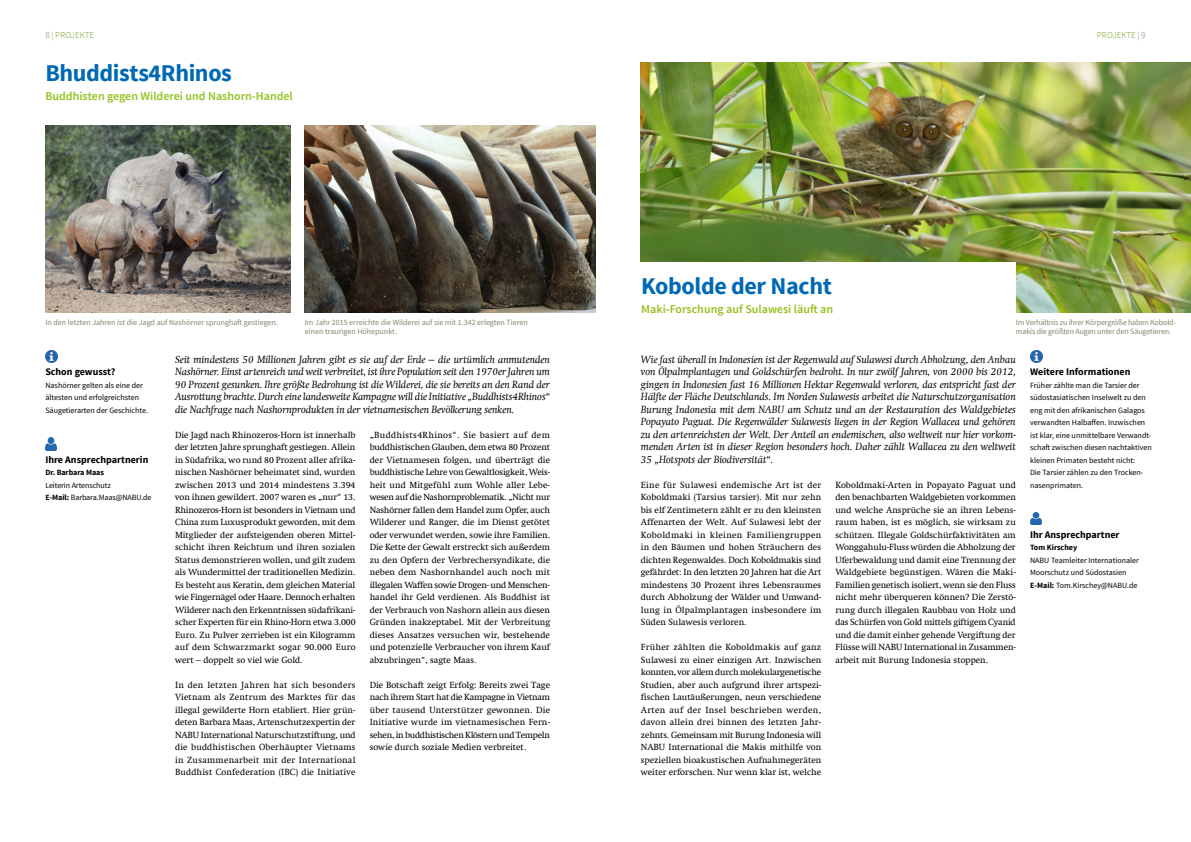
<style>
.page{position:relative;width:1191px;height:842px;background:#fff}
.page>*{position:absolute;margin:0;border:0;box-sizing:border-box;transform-origin:0 0}
.t1{font:700 24px "Source Sans Pro";letter-spacing:-.015em;color:#0069b4}
.t2{font:600 12px "Source Sans Pro";color:#95c11f}
.t3{font:italic 10.5px/12.5px "Swift Com";letter-spacing:-.005em;color:#000;text-align:justify}
.t4{font:700 10px "Source Sans Pro";color:#000}
.t5{font:9px/12.5px "Swift Com";color:#000;text-align:justify}
.t6{font:300 9px "Source Sans Pro";color:#739c1d}
.t7{font:8px/12.5px "Source Sans Pro";color:#000}
.t8{font:8px/9px "Source Sans Pro";color:#86846b}
.t9{font:700 8px "Source Sans Pro";letter-spacing:-.01em;color:#000}
.s1{color:#86846b}
.s2{font-weight:700}
.s3{font-style:normal}
</style>
<div class="page">
<img style="left:305px;top:125px;width:290px;height:188px">
<img style="left:45px;top:125px;width:246px;height:187px">
<svg style="left:45px;top:438px;width:12px;height:12px"></svg>
<svg style="left:45px;top:350px;width:13px;height:13px"></svg>
<img style="left:641px;top:62px;width:550px;height:251px">
<div style="left:604px;top:263px;width:412px;height:52px;background:#fff"></div>
<svg style="left:1030px;top:512px;width:11px;height:13px"></svg>
<svg style="left:1030px;top:350px;width:12px;height:13px"></svg>
<p class="t6" style="left:45px;top:29px;width:50px"><span class="s1">8</span> | PROJEKTE</p>
<p class="t6" style="left:1097px;top:29px;width:50px">PROJEKTE <span class="s1">| 9</span></p>
<h1 class="t1" style="left:45px;top:58px;width:188px">Bhuddists4Rhinos</h1>
<h2 class="t2" style="left:45px;top:88px;width:249px">Buddhisten gegen Wilderei und Nashorn-Handel</h2>
<p class="t8" style="left:45px;top:318px;width:234px">In den letzten Jahren ist die Jagd auf Nashörner sprunghaft gestiegen.</p>
<p class="t8" style="left:305px;top:318px;width:224px">Im Jahr 2015 erreichte die Wilderei auf sie mit 1.342 erlegten Tieren einen traurigen Höhepunkt.</p>
<p class="t4" style="left:45px;top:365px;width:71px">Schon gewusst?</p>
<p class="t7" style="left:45px;top:379px;width:104px">Nashörner gelten als eine der ältesten und erfolgreichsten<br>Säugetierarten der Geschichte.</p>
<p class="t4" style="left:45px;top:453px;width:105px">Ihre Ansprechpartnerin</p>
<p class="t9" style="left:45px;top:467px;width:60px">Dr. Barbara Maas</p>
<p class="t7" style="left:45px;top:479px;width:108px">Leiterin Artenschutz<br><span class="s2">E-Mail:</span> Barbara.Maas@NABU.de</p>
<p class="t3" style="left:175px;top:353px;width:376px">Seit mindestens 50 Millionen Jahren gibt es sie auf der Erde <span class="s3">–</span> die urtümlich anmutenden Nashörner. Einst artenreich und weit verbreitet, ist ihre Population seit den 1970er Jahren um 90 Prozent gesunken. Ihre größte Bedrohung ist die Wilderei, die sie bereits an den Rand der Ausrottung brachte. Durch eine landesweite Kampagne will die Initiative „Buddhists4Rhinos“ die Nachfrage nach Nashornprodukten in der vietnamesischen Bevölkerung senken.</p>
<p class="t5" style="left:175px;top:428px;width:182px">Die Jagd nach Rhinozeros-Horn ist innerhalb der letzten Jahre sprunghaft gestiegen. Allein in Südafrika, wo rund 80 Prozent aller afrika&shy;nischen Nashörner beheimatet sind, wurden zwischen 2013 und 2014 mindestens 3.394 von ihnen gewildert. 2007 waren es „nur“ 13.<br>Rhinozeros-Horn ist besonders in Vietnam und China zum Luxusprodukt geworden, mit dem Mitglieder der aufsteigenden oberen Mittel&shy;schicht ihren Reichtum und ihren sozialen Status demonstrieren wollen, und gilt zudem als Wundermittel der traditionellen Medizin.<br>Es besteht aus Keratin, dem gleichen Material wie Fingernägel oder Haare. Dennoch erhalten Wilderer nach den Erkenntnissen südafrikani&shy;scher Experten für ein Rhino-Horn etwa 3.000<br>Euro. Zu Pulver zerrieben ist ein Kilogramm auf dem Schwarzmarkt sogar 90.000 Euro wert – doppelt so viel wie Gold.</p>
<p class="t5" style="left:175px;top:678px;width:182px">In den letzten Jahren hat sich besonders Vietnam als Zentrum des Marktes für das illegal gewilderte Horn etabliert. Hier grün&shy;deten Barbara Maas, Artenschutzexpertin der NABU International Naturschutzstiftung, und die buddhistischen Oberhäupter Vietnams in Zusammenarbeit mit der International Buddhist Confederation (IBC) die Initiative</p>
<p class="t5" style="left:370px;top:428px;width:182px">„Buddhists4Rhinos“. Sie basiert auf dem buddhistischen Glauben, dem etwa 80 Prozent der Vietnamesen folgen, und überträgt die buddhistische Lehre von Gewaltlosigkeit, Weis&shy;heit und Mitgefühl zum Wohle aller Lebe&shy;wesen auf die Nashornproblematik. „Nicht nur Nashörner fallen dem Handel zum Opfer, auch Wilderer und Ranger, die im Dienst getötet oder verwundet werden, sowie ihre Familien.<br>Die Kette der Gewalt erstreckt sich außerdem zu den Opfern der Verbrechersyndikate, die neben dem Nashornhandel auch noch mit illegalen Waffen sowie Drogen- und Menschen&shy;handel ihr Geld verdienen. Als Buddhist ist der Verbrauch von Nashorn allein aus diesen Gründen inakzeptabel. Mit der Verbreitung dieses Ansatzes versuchen wir, bestehende und potenzielle Verbraucher von ihrem Kauf abzubringen“, sagte Maas.</p>
<p class="t5" style="left:370px;top:678px;width:182px">Die Botschaft zeigt Erfolg: Bereits zwei Tage nach ihrem Start hat die Kampagne in Vietnam über tausend Unterstützer gewonnen. Die Initiative wurde im vietnamesischen Fern&shy;sehen, in buddhistischen Klöstern und Tempeln sowie durch soziale Medien verbreitet.</p>
<h1 class="t1" style="left:641px;top:270px;width:192px">Kobolde der Nacht</h1>
<h2 class="t2" style="left:641px;top:301px;width:193px">Maki-Forschung auf Sulawesi läuft an</h2>
<p class="t8" style="left:1016px;top:318px;width:161px">Im Verhältnis zu ihrer Körpergröße haben Kobold&shy;makis die größten Augen unter den Säugetieren.</p>
<p class="t3" style="left:641px;top:353px;width:377px">Wie fast überall in Indonesien ist der Regenwald auf Sulawesi durch Abholzung, den Anbau von Ölpalmplantagen und Goldschürfen bedroht. In nur zwölf Jahren, von 2000 bis 2012, gingen in Indonesien fast 16 Millionen Hektar Regenwald verloren, das entspricht fast der Hälfte der Fläche Deutschlands. Im Norden Sulawesis arbeitet die Naturschutzorganisation Burung Indonesia mit dem NABU am Schutz und an der Restauration des Waldgebietes Popayato Paguat. Die Regenwälder Sulawesis liegen in der Region Wallacea und gehören zu den artenreichsten der Welt. Der Anteil an endemischen, also weltweit nur hier vorkom&shy;menden Arten ist in dieser Region besonders hoch. Daher zählt Wallacea zu den weltweit 35 „Hotspots der Biodiversität“.</p>
<p class="t5" style="left:641px;top:478px;width:182px">Eine für Sulawesi endemische Art ist der Koboldmaki (Tarsius tarsier). Mit nur zehn bis elf Zentimetern zählt er zu den kleinsten Affenarten der Welt. Auf Sulawesi lebt der Koboldmaki in kleinen Familiengruppen in den Bäumen und hohen Sträuchern des dichten Regenwaldes. Doch Koboldmakis sind gefährdet: In den letzten 20 Jahren hat die Art mindestens 30 Prozent ihres Lebensraumes durch Abholzung der Wälder und Umwand&shy;lung in Ölpalmplantagen insbesondere im Süden Sulawesis verloren.</p>
<p class="t5" style="left:641px;top:641px;width:182px">Früher zählten die Koboldmakis auf ganz Sulawesi zu einer einzigen Art. Inzwischen konnten, vor allem durch molekulargenetische Studien, aber auch aufgrund ihrer artspezi&shy;fischen Lautäußerungen, neun verschiedene Arten auf der Insel beschrieben werden, davon allein drei binnen des letzten Jahr&shy;zehnts. Gemeinsam mit Burung Indonesia will NABU International die Makis mithilfe von speziellen bioakustischen Aufnahmegeräten weiter erforschen. Nur wenn klar ist, welche</p>
<p class="t5" style="left:835px;top:478px;width:182px">Koboldmaki-Arten in Popayato Paguat und den benachbarten Waldgebieten vorkommen und welche Ansprüche sie an ihren Lebens&shy;raum haben, ist es möglich, sie wirksam zu schützen. Illegale Goldschürfaktivitäten am Wonggahulu-Fluss würden die Abholzung der Uferbewaldung und damit eine Trennung der Waldgebiete begünstigen. Wären die Maki-Familien genetisch isoliert, wenn sie den Fluss nicht mehr überqueren können? Die Zerstö&shy;rung durch illegalen Raubbau von Holz und das Schürfen von Gold mittels giftigem Cyanid und die damit einher gehende Vergiftung der Flüsse will NABU International in Zusammen&shy;arbeit mit Burung Indonesia stoppen.</p>
<p class="t4" style="left:1030px;top:365px;width:102px">Weitere Informationen</p>
<p class="t7" style="left:1030px;top:379px;width:123px">Früher zählte man die Tarsier der südostasiatischen Inselwelt zu den eng mit den afrikanischen Galagos verwandten Halbaffen. Inzwischen ist klar, eine unmittelbare Verwandt&shy;schaft zwischen diesen nachtaktiven kleinen Primaten besteht nicht:<br>Die Tarsier zählen zu den Trocken&shy;nasenprimaten.</p>
<p class="t4" style="left:1030px;top:528px;width:91px">Ihr Ansprechpartner</p>
<p class="t9" style="left:1030px;top:542px;width:49px">Tom Kirschey</p>
<p class="t7" style="left:1030px;top:554px;width:110px">NABU Teamleiter Internationaler<br>Moorschutz und Südostasien<br><span class="s2">E-Mail:</span> Tom.Kirschey@NABU.de</p>
</div>
